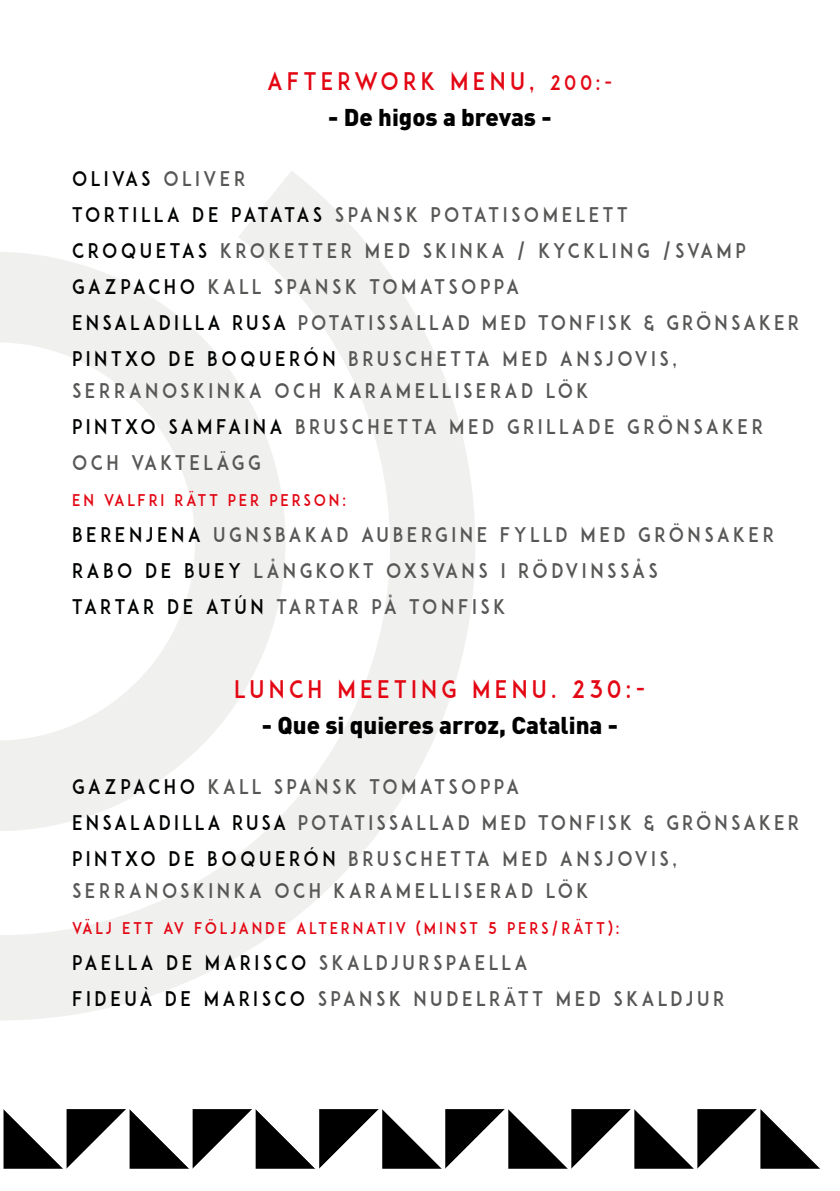
<style>
.page{position:relative;width:840px;height:1191px;background:#fff}
.page>*{position:absolute;margin:0;border:0;box-sizing:border-box;transform-origin:0 0}
.t1{font:900 24px "DIN";color:#000}
.t2{font:24px "ADAM.CGPRO";letter-spacing:.2em;color:#e30613;scale:.9 1}
.t3{font:20px/36px "ADAM.CGPRO";letter-spacing:.2em;color:#575756;scale:.9 1}
.t4{font:20px/36px "ADAM.CGPRO";letter-spacing:.18em;color:#575756;scale:.9 1}
.t5{font:16px "ADAM.CGPRO";letter-spacing:.2em;color:#e30613;scale:.9 1}
.s1{font-size:20px}
.s2{color:#010202}
</style>
<div class="page">
<svg style="left:0;top:171px;width:475px;height:849px"></svg>
<svg style="left:3px;top:1109px;width:816px;height:59px"></svg>
<p class="t2" style="left:267px;top:66px;width:384px">AFTERWORK MENU, <span class="s1">200:-</span></p>
<p class="t1" style="left:328px;top:101px;width:225px">- De higos a brevas -</p>
<p class="t3" style="left:72px;top:160px;width:809px"><span class="s2">OLIVAS</span> OLIVER<br><span class="s2">TORTILLA DE PATATAS</span> SPANSK POTATISOMELETT<br><span class="s2">CROQUETAS</span> KROKETTER MED SKINKA / KYCKLING /SVAMP <span class="s2">GAZPACHO</span> KALL SPANSK TOMATSOPPA<br><span class="s2">ENSALADILLA RUSA</span> POTATISSALLAD MED TONFISK &amp; GRÖNSAKER <span class="s2">PINTXO DE BOQUERÓN</span> BRUSCHETTA MED ANSJOVIS,</p>
<p class="t3" style="left:72px;top:372px;width:769px">SERRANOSKINKA OCH KARAMELLISERAD LÖK<br><span class="s2">PINTXO SAMFAINA</span> BRUSCHETTA MED GRILLADE GRÖNSAKER<br>OCH VAKTELÄGG</p>
<p class="t5" style="left:72px;top:490px;width:306px">EN VALFRI RÄTT PER PERSON:</p>
<p class="t3" style="left:72px;top:516px;width:781px"><span class="s2">BERENJENA</span> UGNSBAKAD AUBERGINE FYLLD MED GRÖNSAKER<br><span class="s2">RABO DE BUEY</span> LÅNGKOKT OXSVANS I RÖDVINSSÅS<br><span class="s2">TARTAR DE ATÚN</span> TARTAR PÅ TONFISK</p>
<p class="t2" style="left:234px;top:674px;width:458px">LUNCH MEETING MENU. 230:-</p>
<p class="t1" style="left:262px;top:709px;width:357px">- Que si quieres arroz, Catalina -</p>
<p class="t4" style="left:72px;top:768px;width:809px"><span class="s2">GAZPACHO</span> KALL SPANSK TOMATSOPPA<br><span class="s2">ENSALADILLA RUSA</span> POTATISSALLAD MED TONFISK &amp; GRÖNSAKER<br><span class="s2">PINTXO DE BOQUERÓN</span> BRUSCHETTA MED ANSJOVIS,</p>
<p class="t3" style="left:72px;top:872px;width:575px">SERRANOSKINKA OCH KARAMELLISERAD LÖK</p>
<p class="t5" style="left:72px;top:918px;width:609px">VÄLJ ETT AV FÖLJANDE ALTERNATIV (MINST 5 PERS/RÄTT):</p>
<p class="t3" style="left:72px;top:944px;width:726px"><span class="s2">PAELLA DE MARISCO</span> SKALDJURSPAELLA<br><span class="s2">FIDEUÀ DE MARISCO</span> SPANSK NUDELRÄTT MED SKALDJUR</p>
</div>
